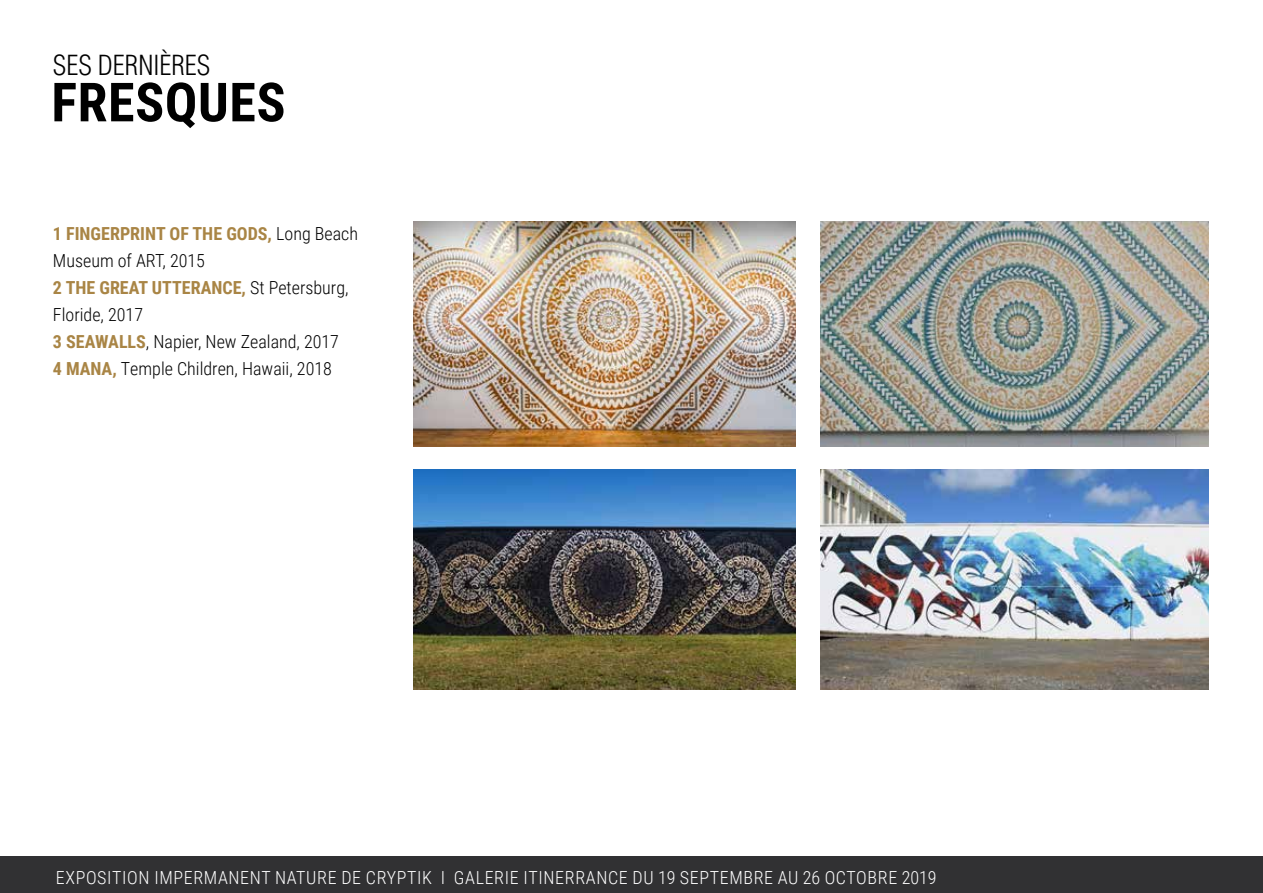
<style>
.page{position:relative;width:1263px;height:893px;background:#fff}
.page>*{position:absolute;margin:0;border:0;box-sizing:border-box;transform-origin:0 0}
.t1{font:700 54px "Roboto Condensed";letter-spacing:.01em;color:#000}
.t2{font:300 condensed 27px "Helvetica";color:#000}
.t3{font:300 18px/27px "Roboto Condensed";color:#000}
.t4{font:300 18px "Roboto Condensed";letter-spacing:.035em;color:#fff}
.s1{font-weight:700;color:#a98545}
</style>
<div class="page">
<div style="left:1px;top:857px;width:1262px;height:36px;background:#313133"></div>
<img style="left:820px;top:470px;width:389px;height:220px">
<img style="left:413px;top:470px;width:383px;height:220px">
<img style="left:413px;top:221px;width:383px;height:225px">
<img style="left:820px;top:221px;width:389px;height:225px">
<h2 class="t2" style="left:53px;top:48px;width:159px">SES DERNIÈRES</h2>
<h1 class="t1" style="left:51px;top:64px;width:236px">FRESQUES</h1>
<p class="t3" style="left:53px;top:219px;width:307px"><span class="s1">1 FINGERPRINT OF THE GODS,</span> Long Beach<br>Museum of ART, 2015<br><span class="s1">2 THE GREAT UTTERANCE,</span> St Petersburg,<br>Floride, 2017<br><span class="s1">3 SEAWALLS</span>, Napier, New Zealand, 2017<br><span class="s1">4 MANA,</span> Temple Children, Hawaii, 2018</p>
<p class="t4" style="left:56px;top:865px;width:882px">EXPOSITION IMPERMANENT NATURE DE CRYPTIK I GALERIE ITINERRANCE DU 19 SEPTEMBRE AU 26 OCTOBRE 2019</p>
</div>
